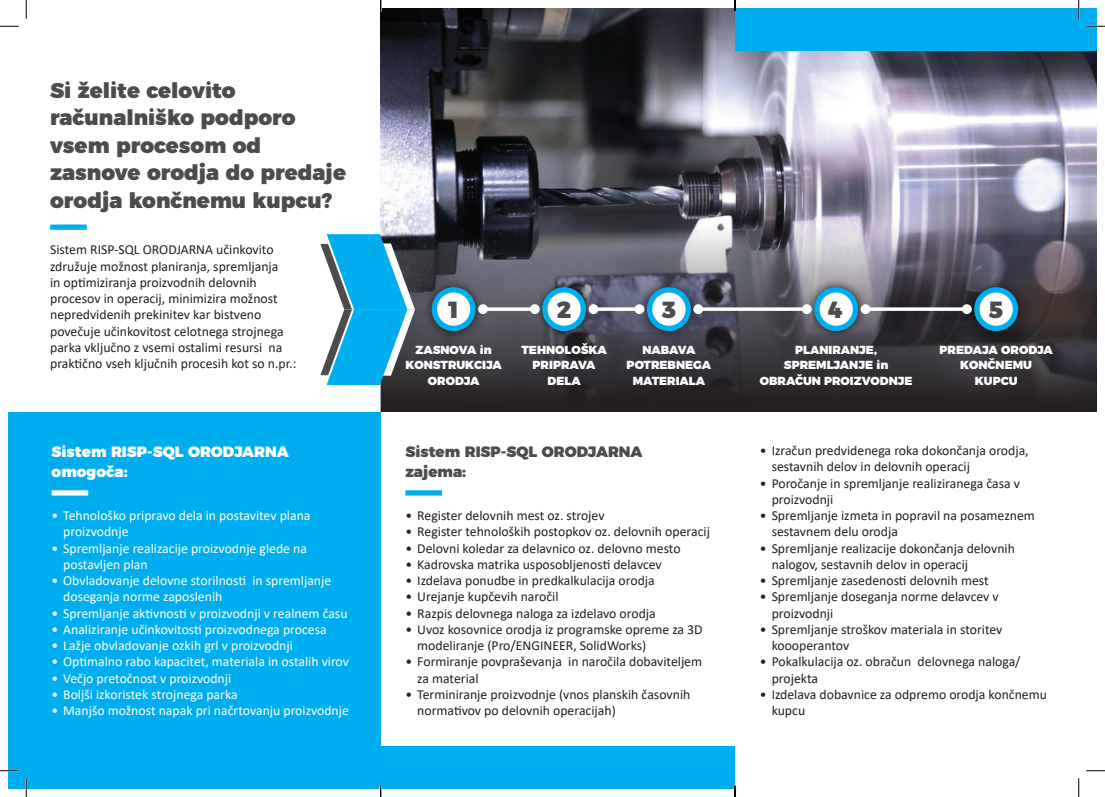
<style>
.page{position:relative;width:1105px;height:797px;background:#fff}
.page>*{position:absolute;margin:0;border:0;box-sizing:border-box;transform-origin:0 0}
.t1{font:900 23.38px "Montserrat";color:#4b4c4d}
.t2{font:900 21.25px/27.5px "Montserrat";color:#4b4c4d}
.t3{font:900 15px/20px "Montserrat";color:#fff}
.t4{font:900 15px/20px "Montserrat";color:#4b4c4d}
.t5{font:13.75px/16.2px "Calibri";color:#231f20}
.t6{font:13.75px/16.2px "Calibri";color:#fff}
.t7{font:900 11.62px/15.5px "Montserrat";color:#fff;text-align:center}
</style>
<div class="page">
<img style="left:381px;top:9px;width:715px;height:211px">
<svg style="left:381px;top:220px;width:715px;height:192px;background:#4c4951"></svg>
<div style="left:9px;top:412px;width:372px;height:376px;background:#00aeef"></div>
<div style="left:735px;top:9px;width:361px;height:42px;background:#00aeef"></div>
<div style="left:9px;top:746px;width:726px;height:42px;background:#00aeef"></div>
<div style="left:405px;top:490px;width:37px;height:5px;background:#00aeef"></div>
<div style="left:50px;top:224px;width:37px;height:6px;background:#00aeef"></div>
<div style="left:52px;top:490px;width:36px;height:5px;background:#fff"></div>
<svg style="left:421px;top:277px;width:65px;height:64px;background:#4c4f59"></svg>
<svg style="left:434px;top:290px;width:39px;height:38px"></svg>
<div style="left:432px;top:287px;width:44px;height:44px;border:5px solid #00aeef;border-radius:50%"></div>
<svg style="left:536px;top:281px;width:56px;height:56px;background:#4c5362"></svg>
<svg style="left:545px;top:290px;width:38px;height:38px"></svg>
<div style="left:542px;top:287px;width:44px;height:44px;border:5px solid #00aeef;border-radius:50%"></div>
<svg style="left:637px;top:277px;width:64px;height:64px;background:#51566b"></svg>
<svg style="left:650px;top:290px;width:38px;height:38px"></svg>
<div style="left:647px;top:287px;width:44px;height:44px;border:5px solid #00aeef;border-radius:50%"></div>
<svg style="left:804px;top:277px;width:64px;height:64px;background:#74757e"></svg>
<svg style="left:817px;top:290px;width:38px;height:38px"></svg>
<div style="left:814px;top:287px;width:44px;height:44px;border:5px solid #00aeef;border-radius:50%"></div>
<svg style="left:964px;top:277px;width:64px;height:64px;background:#303138"></svg>
<svg style="left:977px;top:290px;width:38px;height:38px"></svg>
<div style="left:974px;top:287px;width:44px;height:44px;border:5px solid #00aeef;border-radius:50%"></div>
<svg style="left:870px;top:307px;width:92px;height:4px"></svg>
<div style="left:861px;top:304px;width:9px;height:10px;background:#fff;border-radius:50%"></div>
<div style="left:962px;top:304px;width:10px;height:10px;background:#fff;border-radius:50%"></div>
<svg style="left:703px;top:307px;width:99px;height:4px"></svg>
<div style="left:693px;top:304px;width:10px;height:10px;background:#fff;border-radius:50%"></div>
<div style="left:802px;top:304px;width:10px;height:10px;background:#fff;border-radius:50%"></div>
<svg style="left:598px;top:307px;width:36px;height:4px"></svg>
<div style="left:589px;top:304px;width:9px;height:10px;background:#fff;border-radius:50%"></div>
<div style="left:634px;top:304px;width:10px;height:10px;background:#fff;border-radius:50%"></div>
<svg style="left:488px;top:307px;width:42px;height:4px"></svg>
<div style="left:478px;top:304px;width:10px;height:10px;background:#fff;border-radius:50%"></div>
<div style="left:530px;top:304px;width:10px;height:10px;background:#fff;border-radius:50%"></div>
<svg style="left:320px;top:234px;width:95px;height:151px"></svg>
<svg style="left:0;top:25px;width:19px;height:2px"></svg>
<svg style="left:1086px;top:25px;width:19px;height:2px"></svg>
<svg style="left:0;top:770px;width:19px;height:1px"></svg>
<svg style="left:1086px;top:770px;width:19px;height:1px"></svg>
<svg style="left:25px;top:0;width:2px;height:19px"></svg>
<svg style="left:25px;top:778px;width:2px;height:19px"></svg>
<svg style="left:1078px;top:0;width:1px;height:19px"></svg>
<svg style="left:1078px;top:778px;width:1px;height:19px"></svg>
<svg style="left:380px;top:785px;width:1px;height:12px"></svg>
<svg style="left:734px;top:0;width:2px;height:11px"></svg>
<svg style="left:734px;top:785px;width:2px;height:12px"></svg>
<h2 class="t2" style="left:50px;top:75px;width:297px">Si želite celovito računalniško podporo vsem procesom od zasnove orodja do predaje orodja končnemu kupcu?</h2>
<p class="t5" style="left:50px;top:241px;width:248px">Sistem RISP-SQL ORODJARNA učinkovito združuje možnost planiranja, spremljanja<br>in optimiziranja proizvodnih delovnih procesov in operacij, minimizira možnost nepredvidenih prekinitev kar bistveno povečuje učinkovitost celotnega strojnega parka vključno z vsemi ostalimi resursi na praktično vseh ključnih procesih kot so n.pr.:</p>
<p class="t3" style="left:52px;top:440px;width:239px">Sistem RISP-SQL ORODJARNA omogoča:</p>
<p class="t6" style="left:63px;top:507px;width:249px;text-indent:-12px">• Tehnološko pripravo dela in postavitev plana proizvodnje</p>
<p class="t6" style="left:63px;top:539px;width:245px;text-indent:-12px">• Spremljanje realizacije proizvodnje glede na postavljen plan</p>
<p class="t6" style="left:63px;top:572px;width:270px;text-indent:-12px">• Obvladovanje delovne storilnosti in spremljanje doseganja norme zaposlenih</p>
<p class="t6" style="left:51px;top:604px;width:298px">• Spremljanje aktivnosti v proizvodnji v realnem času</p>
<p class="t6" style="left:51px;top:621px;width:277px">• Analiziranje učinkovitosti proizvodnega procesa</p>
<p class="t6" style="left:51px;top:637px;width:243px">• Lažje obvladovanje ozkih grl v proizvodnji</p>
<p class="t6" style="left:51px;top:653px;width:299px">• Optimalno rabo kapacitet, materiala in ostalih virov</p>
<p class="t6" style="left:51px;top:669px;width:181px">• Večjo pretočnost v proizvodnji</p>
<p class="t6" style="left:51px;top:686px;width:188px">• Boljši izkoristek strojnega parka</p>
<p class="t6" style="left:51px;top:702px;width:299px">• Manjšo možnost napak pri načrtovanju proizvodnje</p>
<h1 class="t1" style="left:446px;top:290px;width:16px">1</h1>
<h1 class="t1" style="left:557px;top:290px;width:16px">2</h1>
<h1 class="t1" style="left:662px;top:290px;width:16px">3</h1>
<h1 class="t1" style="left:828px;top:290px;width:16px">4</h1>
<h1 class="t1" style="left:989px;top:290px;width:16px">5</h1>
<p class="t7" style="left:405px;top:341px;width:98px">ZASNOVA in<br>KONSTRUKCIJA<br>ORODJA</p>
<p class="t7" style="left:521px;top:341px;width:87px">TEHNOLOŠKA<br>PRIPRAVA<br>DELA</p>
<p class="t7" style="left:627px;top:341px;width:86px">NABAVA<br>POTREBNEGA<br>MATERIALA</p>
<p class="t7" style="left:760px;top:341px;width:154px">PLANIRANJE,<br>SPREMLJANJE in<br>OBRAČUN PROIZVODNJE</p>
<p class="t7" style="left:939px;top:341px;width:115px">PREDAJA ORODJA<br>KONČNEMU<br>KUPCU</p>
<p class="t4" style="left:405px;top:440px;width:239px">Sistem RISP-SQL ORODJARNA zajema:</p>
<p class="t5" style="left:405px;top:507px;width:201px">• Register delovnih mest oz. strojev</p>
<p class="t5" style="left:405px;top:523px;width:306px">• Register tehnoloških postopkov oz. delovnih operacij</p>
<p class="t5" style="left:405px;top:539px;width:277px">• Delovni koledar za delavnico oz. delovno mesto</p>
<p class="t5" style="left:405px;top:556px;width:258px">• Kadrovska matrika usposobljenosti delavcev</p>
<p class="t5" style="left:405px;top:572px;width:251px">• Izdelava ponudbe in predkalkulacija orodja</p>
<p class="t5" style="left:405px;top:588px;width:155px">• Urejanje kupčevih naročil</p>
<p class="t5" style="left:405px;top:604px;width:252px">• Razpis delovnega naloga za izdelavo orodja</p>
<p class="t5" style="left:417px;top:621px;width:287px;text-indent:-12px">• Uvoz kosovnice orodja iz programske opreme za 3D modeliranje (Pro/ENGINEER, SolidWorks)</p>
<p class="t5" style="left:417px;top:653px;width:286px;text-indent:-12px">• Formiranje povpraševanja in naročila dobaviteljem za material</p>
<p class="t5" style="left:417px;top:686px;width:275px;text-indent:-12px">• Terminiranje proizvodnje (vnos planskih časovnih normativov po delovnih operacijah)</p>
<p class="t5" style="left:772px;top:442px;width:259px;text-indent:-12px">• Izračun predvidenega roka dokončanja orodja, sestavnih delov in delovnih operacij</p>
<p class="t5" style="left:772px;top:474px;width:250px;text-indent:-12px">• Poročanje in spremljanje realiziranega časa v proizvodnji</p>
<p class="t5" style="left:772px;top:507px;width:265px;text-indent:-12px">• Spremljanje izmeta in popravil na posameznem sestavnem delu orodja</p>
<p class="t5" style="left:772px;top:539px;width:245px;text-indent:-12px">• Spremljanje realizacije dokončanja delovnih nalogov, sestavnih delov in operacij</p>
<p class="t5" style="left:760px;top:572px;width:230px">• Spremljanje zasedenosti delovnih mest</p>
<p class="t5" style="left:772px;top:588px;width:229px;text-indent:-12px">• Spremljanje doseganja norme delavcev v proizvodnji</p>
<p class="t5" style="left:772px;top:621px;width:232px;text-indent:-12px">• Spremljanje stroškov materiala in storitev koooperantov</p>
<p class="t5" style="left:772px;top:653px;width:250px;text-indent:-12px">• Pokalkulacija oz. obračun delovnega naloga/ projekta</p>
<p class="t5" style="left:772px;top:686px;width:277px;text-indent:-12px">• Izdelava dobavnice za odpremo orodja končnemu kupcu</p>
</div>
